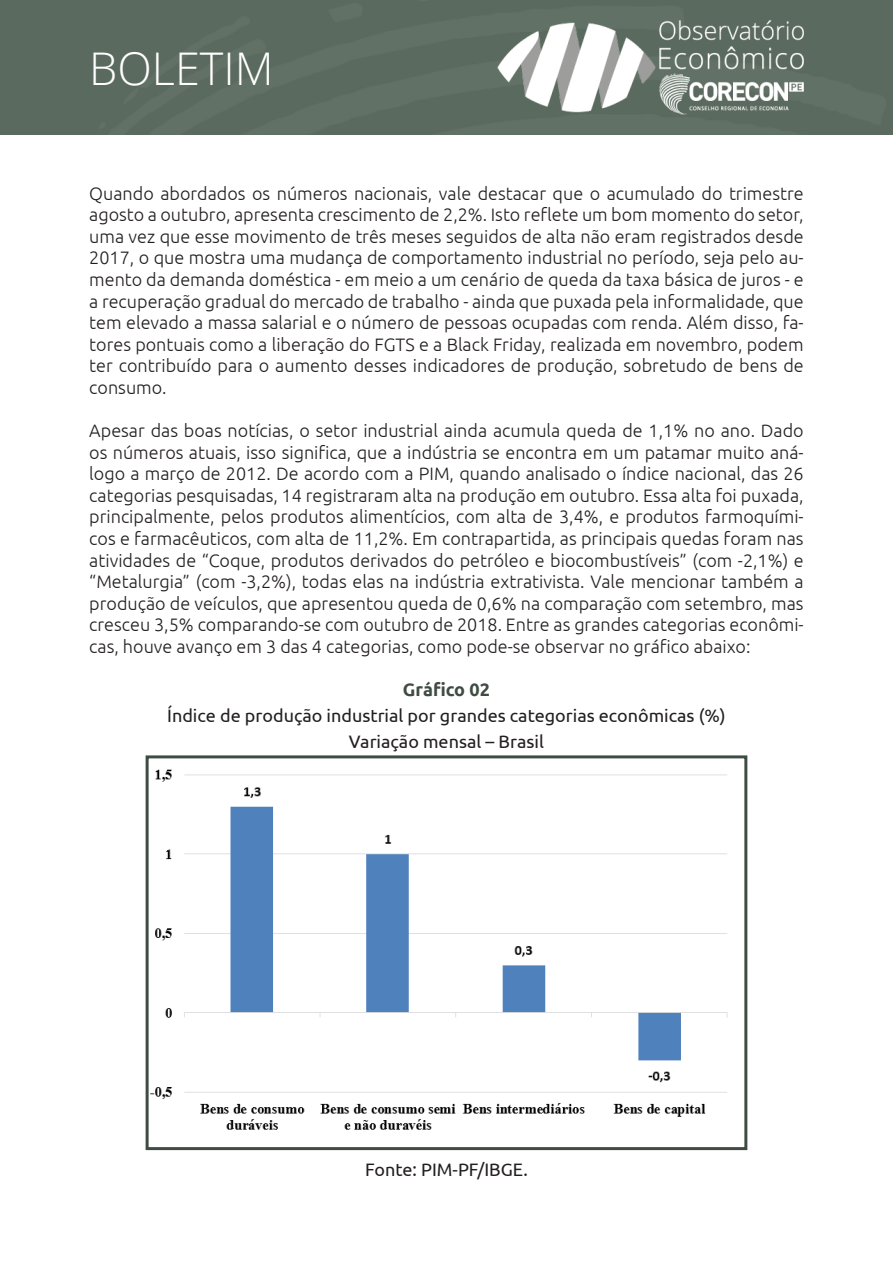
<style>
.page{position:relative;width:893px;height:1263px;background:#fff}
.page>*{position:absolute;margin:0;border:0;box-sizing:border-box;transform-origin:0 0}
.t1{font:300 45px "Open Sans";color:#fff}
.t2{font:300 18px/21.6px "Ubuntu";color:#231f20;text-align:justify}
.t3{font:18px "Ubuntu";color:#231f20}
.t4{font:700 18px "Ubuntu";color:#3f4c42}
</style>
<div class="page">
<div style="left:0;top:0;width:893px;height:134px;background:#5b6a5e"></div>
<img style="left:497px;top:21px;width:307px;height:94px">
<img style="left:150px;top:769px;width:578px;height:361px">
<div style="left:146px;top:755px;width:601px;height:395px;border:3px solid #3f4c42"></div>
<p class="t1" style="left:89px;top:38px;width:186px">BOLETIM</p>
<p class="t2" style="left:89px;top:182px;width:716px">Quando abordados os números nacionais, vale destacar que o acumulado do trimestre agosto a outubro, apresenta crescimento de 2,2%. Isto reflete um bom momento do setor, uma vez que esse movimento de três meses seguidos de alta não eram registrados desde 2017, o que mostra uma mudança de comportamento industrial no período, seja pelo au&shy;mento da demanda doméstica - em meio a um cenário de queda da taxa básica de juros - e a recuperação gradual do mercado de trabalho - ainda que puxada pela informalidade, que tem elevado a massa salarial e o número de pessoas ocupadas com renda. Além disso, fa&shy;tores pontuais como a liberação do FGTS e a Black Friday, realizada em novembro, podem ter contribuído para o aumento desses indicadores de produção, sobretudo de bens de consumo.</p>
<p class="t2" style="left:89px;top:419px;width:716px">Apesar das boas notícias, o setor industrial ainda acumula queda de 1,1% no ano. Dado os números atuais, isso significa, que a indústria se encontra em um patamar muito aná&shy;logo a março de 2012. De acordo com a PIM, quando analisado o índice nacional, das 26 categorias pesquisadas, 14 registraram alta na produção em outubro. Essa alta foi puxada, principalmente, pelos produtos alimentícios, com alta de 3,4%, e produtos farmoquími&shy;cos e farmacêuticos, com alta de 11,2%. Em contrapartida, as principais quedas foram nas atividades de “Coque, produtos derivados do petróleo e biocombustíveis” (com -2,1%) e “Metalurgia” (com -3,2%), todas elas na indústria extrativista. Vale mencionar também a produção de veículos, que apresentou queda de 0,6% na comparação com setembro, mas cresceu 3,5% comparando-se com outubro de 2018. Entre as grandes categorias econômi&shy;cas, houve avanço em 3 das 4 categorias, como pode-se observar no gráfico abaixo:</p>
<p class="t4" style="left:403px;top:678px;width:88px">Gráfico 02</p>
<p class="t3" style="left:167px;top:704px;width:560px">Índice de produção industrial por grandes categorias econômicas (%)</p>
<p class="t3" style="left:349px;top:730px;width:197px">Variação mensal – Brasil</p>
<p class="t3" style="left:365px;top:1159px;width:164px">Fonte: PIM-PF/IBGE.</p>
</div>
